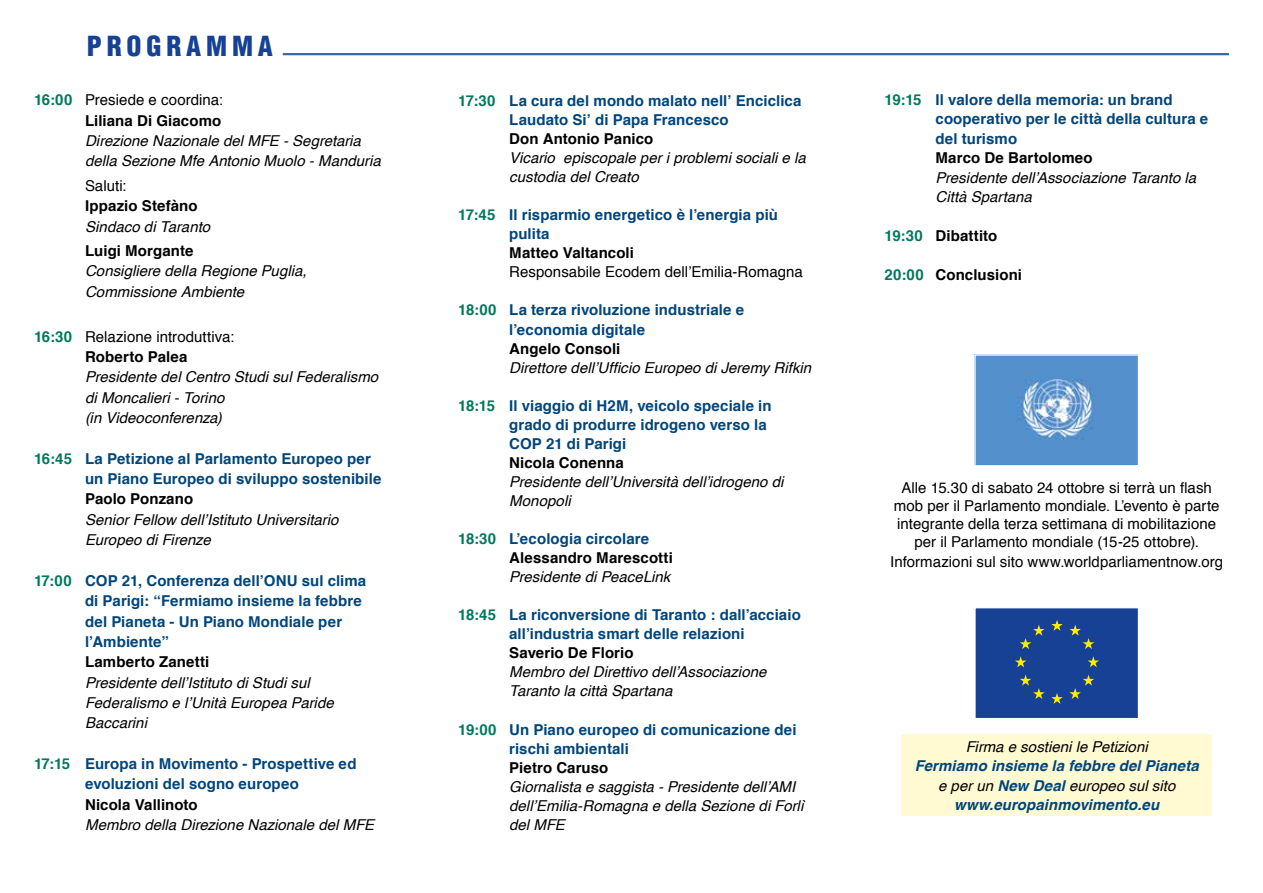
<style>
.page{position:relative;width:1263px;height:893px;background:#fff}
.page>*{position:absolute;margin:0;border:0;box-sizing:border-box;transform-origin:0 0}
.t1{font:900 condensed 27px "Helvetica";letter-spacing:.18em;color:#164194}
.t2{font:italic 15px/20.4px "Helvetica";letter-spacing:.005em;color:#000}
.t3{font:700 15px/19px "Helvetica";letter-spacing:.005em;color:#00457c}
.t4{font:15px/18px "Helvetica";letter-spacing:.005em;color:#000;text-align:center}
.t5{font:700 15px/19px "Helvetica";letter-spacing:.005em;color:#000}
.t6{font:italic 700 15px/19.5px "Helvetica";letter-spacing:.005em;color:#00457c;text-align:center}
.s1{font-weight:700;color:#00795d}
.s2{font-weight:700}
.s3{color:#00795d}
.s4{color:#00457c}
.s5{font-weight:400;color:#000}
</style>
<div class="page">
<div style="left:901px;top:734px;width:311px;height:82px;background:#fffad2"></div>
<hr style="left:283px;top:53px;width:946px;height:1px;background:#164194">
<hr style="left:283px;top:54px;width:946px;height:1px;background:#164194">
<div style="left:975px;top:608px;width:163px;height:110px;background:#164194"></div>
<svg style="left:1051px;top:620px;width:12px;height:11px"></svg>
<svg style="left:1020px;top:625px;width:24px;height:24px"></svg>
<svg style="left:1015px;top:656px;width:11px;height:11px"></svg>
<svg style="left:1020px;top:675px;width:24px;height:24px"></svg>
<svg style="left:1051px;top:693px;width:12px;height:11px"></svg>
<svg style="left:1069px;top:675px;width:25px;height:24px"></svg>
<svg style="left:1087px;top:656px;width:12px;height:11px"></svg>
<svg style="left:1069px;top:625px;width:25px;height:24px"></svg>
<div style="left:974px;top:607px;width:165px;height:112px;border:1px solid #fff"></div>
<img style="left:976px;top:356px;width:161px;height:108px">
<div style="left:974px;top:354px;width:165px;height:112px;border:1px solid #fff"></div>
<h1 class="t1" style="left:87px;top:29px;width:187px">PROGRAMMA</h1>
<p class="t4" style="left:34px;top:90px;width:191px;line-height:20.4px;text-align:right"><span class="s1">16:00</span> Presiede e coordina:<br><span class="s2">Liliana Di Giacomo</span></p>
<p class="t2" style="left:85px;top:131px;width:297px">Direzione Nazionale del MFE - Segretaria della Sezione Mfe Antonio Muolo - Manduria</p>
<p class="t4" style="left:85px;top:177px;width:43px">Saluti:</p>
<p class="t5" style="left:85px;top:197px;width:114px">Ippazio Stefàno</p>
<p class="t2" style="left:85px;top:216px;width:127px">Sindaco di Taranto</p>
<p class="t5" style="left:85px;top:241px;width:110px">Luigi Morgante</p>
<p class="t2" style="left:85px;top:261px;width:223px">Consigliere della Regione Puglia,<br>Commissione Ambiente</p>
<p class="t4" style="left:34px;top:327px;width:202px;line-height:20.4px"><span class="s1">16:30</span> Relazione introduttiva:<br><span class="s2">Roberto Palea</span></p>
<p class="t2" style="left:85px;top:367px;width:295px">Presidente del Centro Studi sul Federalismo di Moncalieri - Torino<br>(in Videoconferenza)</p>
<p class="t3" style="left:85px;top:448px;width:298px;line-height:20.4px;text-indent:-51px"><span class="s3">16:45</span> La Petizione al Parlamento Europeo per un Piano Europeo di sviluppo sostenibile</p>
<p class="t5" style="left:85px;top:490px;width:110px">Paolo Ponzano</p>
<p class="t2" style="left:85px;top:510px;width:255px">Senior Fellow dell’Istituto Universitario<br>Europeo di Firenze</p>
<p class="t3" style="left:85px;top:571px;width:283px;line-height:20.4px;text-indent:-51px"><span class="s3">17:00</span> COP 21, Conferenza dell’ONU sul clima di Parigi: “Fermiamo insieme la febbre del Pianeta - Un Piano Mondiale per l’Ambiente”</p>
<p class="t5" style="left:85px;top:653px;width:126px">Lamberto Zanetti</p>
<p class="t2" style="left:85px;top:672px;width:250px">Presidente dell’Istituto di Studi sul<br>Federalismo e l’Unità Europea Paride<br>Baccarini</p>
<p class="t3" style="left:34px;top:754px;width:324px;line-height:20.4px;text-align:center"><span class="s3">17:15</span> Europa in Movimento - Prospettive ed evoluzioni del sogno europeo</p>
<p class="t5" style="left:85px;top:795px;width:114px">Nicola Vallinoto</p>
<p class="t2" style="left:85px;top:815px;width:291px">Membro della Direzione Nazionale del MFE</p>
<p class="t3" style="left:509px;top:91px;width:294px;text-indent:-51px"><span class="s3">17:30</span> La cura del mondo malato nell’ Enciclica<br>Laudato Si’ di Papa Francesco</p>
<p class="t5" style="left:509px;top:129px;width:146px">Don Antonio Panico</p>
<p class="t2" style="left:509px;top:149px;width:298px;line-height:19px">Vicario episcopale per i problemi sociali e la custodia del Creato</p>
<p class="t3" style="left:509px;top:206px;width:270px;text-indent:-51px"><span class="s3">17:45</span> Il risparmio energetico è l’energia più pulita</p>
<p class="t5" style="left:509px;top:244px;width:126px">Matteo Valtancoli</p>
<p class="t4" style="left:509px;top:264px;width:295px">Responsabile Ecodem dell’Emilia-Romagna</p>
<p class="t3" style="left:509px;top:301px;width:236px;text-indent:-51px"><span class="s3">18:00</span> La terza rivoluzione industriale e l’economia digitale</p>
<p class="t5" style="left:509px;top:339px;width:113px">Angelo Consoli</p>
<p class="t2" style="left:509px;top:357px;width:303px">Direttore dell’Ufficio Europeo di Jeremy Rifkin</p>
<p class="t3" style="left:509px;top:396px;width:264px;text-indent:-51px"><span class="s3">18:15</span> Il viaggio di H2M, veicolo speciale in grado di produrre idrogeno verso la<br>COP 21 di Parigi</p>
<p class="t5" style="left:509px;top:453px;width:116px">Nicola Conenna</p>
<p class="t2" style="left:509px;top:472px;width:276px;line-height:19px">Presidente dell’Università dell’idrogeno di<br>Monopoli</p>
<p class="t5" style="left:509px;top:529px;width:165px;text-indent:-51px"><span class="s3">18:30</span> <span class="s4">L’ecologia circolare<br></span>Alessandro Marescotti</p>
<p class="t2" style="left:509px;top:567px;width:163px">Presidente di PeaceLink</p>
<p class="t3" style="left:458px;top:606px;width:344px;text-align:center"><span class="s3">18:45</span> La riconversione di Taranto : dall’acciaio all’industria smart delle relazioni</p>
<p class="t5" style="left:509px;top:644px;width:126px">Saverio De Florio</p>
<p class="t2" style="left:509px;top:663px;width:259px;line-height:19px">Membro del Direttivo dell’Associazione<br>Taranto la città Spartana</p>
<p class="t3" style="left:509px;top:720px;width:289px;text-indent:-51px"><span class="s3">19:00</span> Un Piano europeo di comunicazione dei rischi ambientali</p>
<p class="t5" style="left:509px;top:758px;width:101px">Pietro Caruso</p>
<p class="t2" style="left:509px;top:777px;width:296px;line-height:19px">Giornalista e saggista - Presidente dell’AMI dell’Emilia-Romagna e della Sezione di Forlì del MFE</p>
<p class="t3" style="left:935px;top:90px;width:274px;line-height:19.5px;text-indent:-51px"><span class="s3">19:15</span> Il valore della memoria: un brand cooperativo per le città della cultura e del turismo</p>
<p class="t5" style="left:935px;top:149px;width:159px">Marco De Bartolomeo</p>
<p class="t2" style="left:935px;top:168px;width:262px;line-height:19.5px">Presidente dell’Associazione Taranto la<br>Città Spartana</p>
<p class="t5" style="left:884px;top:227px;width:114px"><span class="s3">19:30</span> Dibattito</p>
<p class="t5" style="left:884px;top:266px;width:139px"><span class="s3">20:00</span> Conclusioni</p>
<p class="t4" style="left:894px;top:479px;width:327px">Alle 15.30 di sabato 24 ottobre si terrà un flash mob per il Parlamento mondiale. L’evento è parte integrante della terza settimana di mobilitazione per il Parlamento mondiale (15-25 ottobre).</p>
<p class="t4" style="left:890px;top:553px;width:334px">Informazioni sul sito www.worldparliamentnow.org</p>
<p class="t2" style="left:966px;top:736px;width:183px">Firma e sostieni le Petizioni</p>
<p class="t6" style="left:915px;top:756px;width:286px">Fermiamo insieme la febbre del Pianeta <span class="s5">e per un</span> New Deal <span class="s5">europeo sul sito </span>www.europainmovimento.eu</p>
</div>
